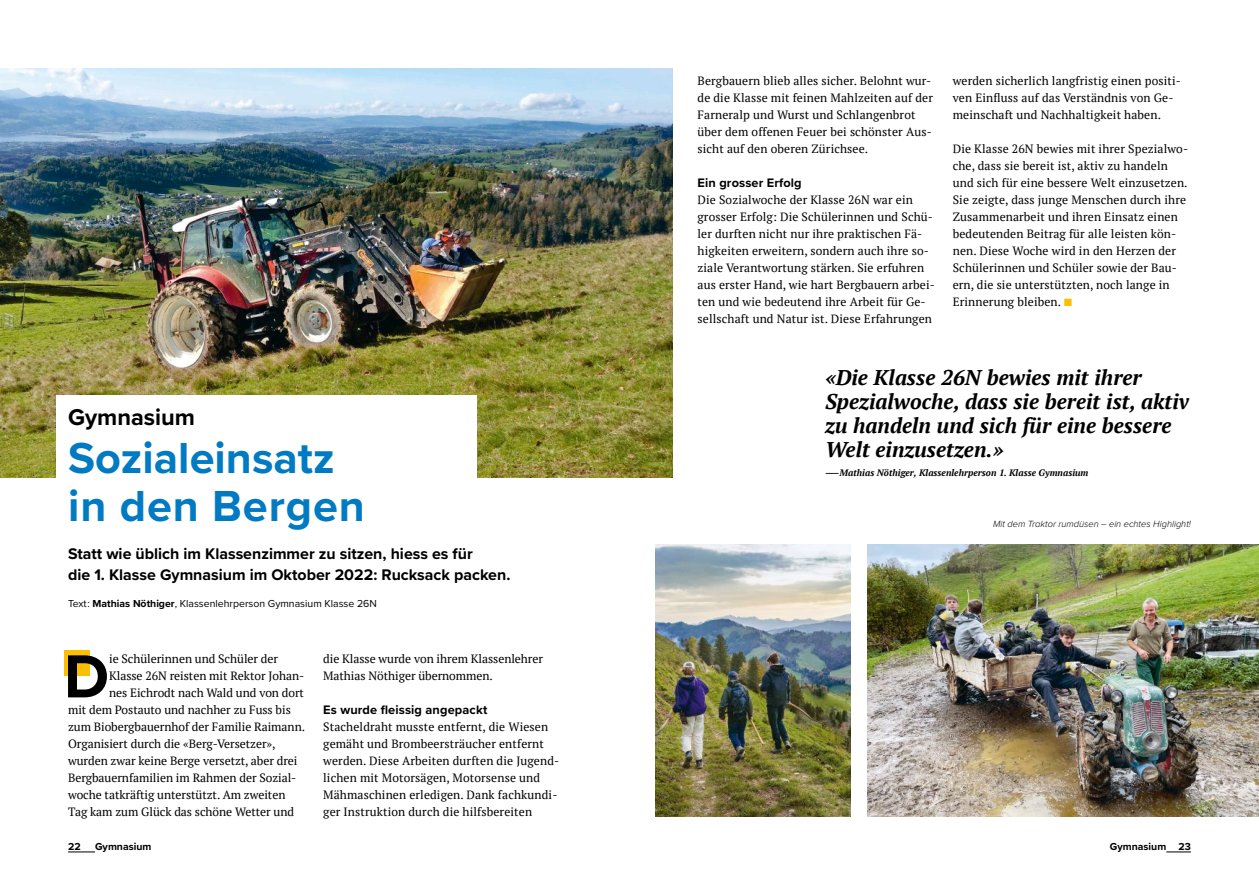
<style>
.page{position:relative;width:1259px;height:893px;background:#fff}
.page>*{position:absolute;margin:0;border:0;box-sizing:border-box;transform-origin:0 0}
.t1{font:700 63px "Proxima Nova";color:#000}
.t2{font:700 45px/48px "Proxima Nova";color:#007bc3}
.t3{font:700 23.7px "Proxima Nova";color:#000}
.t4{font:italic 700 21.3px/23.9px "PT Serif";color:#000}
.t5{font:700 15.9px/21.3px "Proxima Nova";color:#000}
.t6{font:700 12.75px "Proxima Nova";letter-spacing:.01em;color:#000}
.t7{font:12px/17px "PT Serif";letter-spacing:.01em;color:#000}
.t8{font:10.5px "Proxima Nova";color:#000}
.t9{font:700 10.5px "Proxima Nova";color:#000}
.t10{font:italic 700 9.3px "PT Serif";color:#000}
.t11{font:italic 300 9.3px "Proxima Nova";color:#000}
.s1{font-weight:700}
.s2{font-family:"Proxima Nova";font-weight:700;font-size:12.75px;color:#fcbe00}
</style>
<div class="page">
<img style="left:0;top:68px;width:672px;height:410px">
<svg style="left:1166px;top:851px;width:25px;height:1px"></svg>
<svg style="left:68px;top:851px;width:27px;height:1px"></svg>
<div style="left:56px;top:395px;width:420px;height:141px;background:#fff"></div>
<div style="left:64px;top:651px;width:25px;height:25px;background:#fcbe00"></div>
<img style="left:867px;top:544px;width:392px;height:272px">
<img style="left:655px;top:544px;width:195px;height:272px">
<h3 class="t3" style="left:68px;top:399px;width:129px">Gymnasium</h3>
<h2 class="t2" style="left:68px;top:433px;width:298px">Sozialeinsatz in den Bergen</h2>
<h3 class="t5" style="left:68px;top:543px;width:444px">Statt wie üblich im Klassenzimmer zu sitzen, hiess es für<br>die 1. Klasse Gymnasium im Oktober 2022: Rucksack packen.</h3>
<p class="t8" style="left:68px;top:596px;width:310px">Text : <span class="s1">Mathias Nöthiger</span>, Klassenlehrperson Gymnasium Klasse 26N</p>
<h1 class="t1" style="left:64px;top:629px;width:47px">D</h1>
<p class="t7" style="left:109px;top:650px;width:170px">ie Schülerinnen und Schüler der</p>
<p class="t7" style="left:109px;top:667px;width:197px">Klasse 26N reisten mit Rektor Johan-</p>
<p class="t7" style="left:109px;top:684px;width:196px">nes Eichrodt nach Wald und von dort</p>
<p class="t7" style="left:68px;top:701px;width:224px">mit dem Postauto und nachher zu Fuss bis</p>
<p class="t7" style="left:68px;top:718px;width:238px">zum Biobergbauernhof der Familie Raimann.</p>
<p class="t7" style="left:68px;top:735px;width:209px">Organisiert durch die «Berg-Versetzer»,</p>
<p class="t7" style="left:68px;top:752px;width:231px">wurden zwar keine Berge versetzt, aber drei</p>
<p class="t7" style="left:68px;top:769px;width:230px">Bergbauernfamilien im Rahmen der Sozial-</p>
<p class="t7" style="left:68px;top:786px;width:219px">woche tatkräftig unterstützt. Am zweiten</p>
<p class="t7" style="left:68px;top:803px;width:228px">Tag kam zum Glück das schöne Wetter und</p>
<p class="t7" style="left:323px;top:650px;width:221px">die Klasse wurde von ihrem Klassenlehrer<br>Mathias Nöthiger übernommen.</p>
<p class="t6" style="left:323px;top:701px;width:166px">Es wurde fleissig angepackt</p>
<p class="t7" style="left:323px;top:718px;width:237px">Stacheldraht musste entfernt, die Wiesen gemäht und Brombeersträucher entfernt werden. Diese Arbeiten durften die Jugend&shy;lichen mit Motorsägen, Motorsense und Mähmaschinen erledigen. Dank fachkundi&shy;ger Instruktion durch die hilfsbereiten</p>
<p class="t7" style="left:697px;top:72px;width:237px">Bergbauern blieb alles sicher. Belohnt wur&shy;de die Klasse mit feinen Mahlzeiten auf der Farneralp und Wurst und Schlangenbrot über dem offenen Feuer bei schönster Aus&shy;sicht auf den oberen Zürichsee.</p>
<p class="t6" style="left:697px;top:173px;width:106px">Ein grosser Erfolg</p>
<p class="t7" style="left:697px;top:191px;width:239px">Die Sozialwoche der Klasse 26N war ein grosser Erfolg: Die Schülerinnen und Schü&shy;ler durften nicht nur ihre praktischen Fä&shy;higkeiten erweitern, sondern auch ihre so&shy;ziale Verantwortung stärken. Sie erfuhren aus erster Hand, wie hart Bergbauern arbei&shy;ten und wie bedeutend ihre Arbeit für Ge&shy;sellschaft und Natur ist. Diese Erfahrungen</p>
<p class="t7" style="left:952px;top:72px;width:230px">werden sicherlich langfristig einen positi&shy;ven Einfluss auf das Verständnis von Ge&shy;meinschaft und Nachhaltigkeit haben.</p>
<p class="t7" style="left:952px;top:140px;width:237px">Die Klasse 26N bewies mit ihrer Spezialwo&shy;che, dass sie bereit ist, aktiv zu handeln und sich für eine bessere Welt einzusetzen.<br>Sie zeigte, dass junge Menschen durch ihre Zusammenarbeit und ihren Einsatz einen bedeutenden Beitrag für alle leisten kön&shy;nen. Diese Woche wird in den Herzen der Schülerinnen und Schüler sowie der Bau&shy;ern, die sie unterstützten, noch lange in Erinnerung bleiben. <span class="s2">■</span></p>
<h3 class="t4" style="left:825px;top:366px;width:365px">«Die Klasse 26N bewies mit ihrer<br>Spezialwoche, dass sie bereit ist, aktiv zu handeln und sich für eine bessere<br>Welt einzusetzen.»</h3>
<p class="t10" style="left:825px;top:466px;width:265px">–––Mathias Nöthiger, Klassenlehrperson 1. Klasse Gymnasium</p>
<p class="t11" style="left:993px;top:517px;width:199px">Mit dem Traktor rumdüsen – ein echtes Highlight!</p>
<p class="t9" style="left:68px;top:839px;width:14px">22</p>
<p class="t9" style="left:95px;top:839px;width:58px">Gymnasium</p>
<p class="t9" style="left:1110px;top:839px;width:82px">Gymnasium 23</p>
</div>
